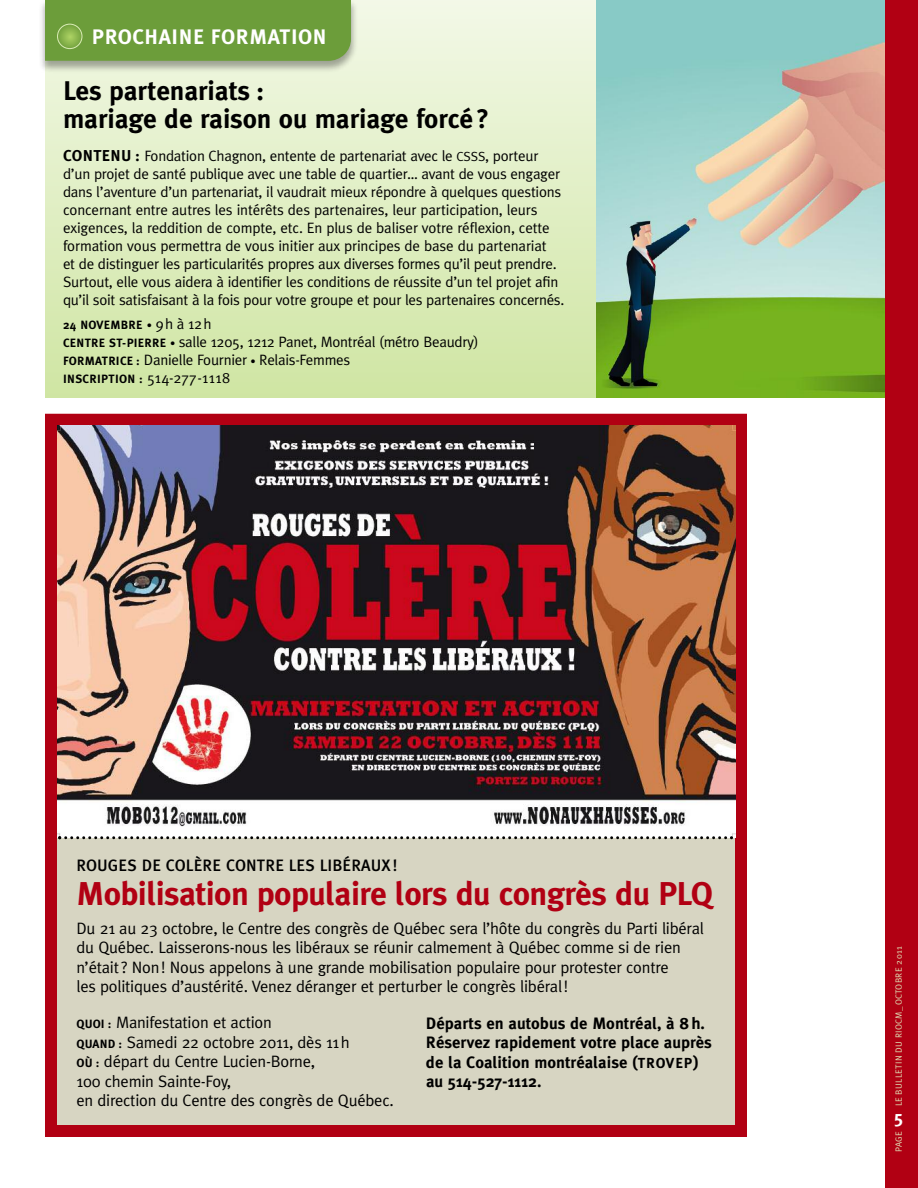
<style>
.page{position:relative;width:918px;height:1188px;background:#fff}
.page>*{position:absolute;margin:0;border:0;box-sizing:border-box;transform-origin:0 0}
.t1{font:700 33px "Meta Plus";letter-spacing:-.02em;color:#b10013}
.t2{font:700 27px/28.5px "Meta Plus";letter-spacing:-.005em;color:#000}
.t3{font:700 21px "Meta Plus";letter-spacing:.03em;color:#fff}
.t4{font:18px "Meta Plus Bold Caps";color:#fff}
.t5{font:16.5px/19.5px "Meta Plus Normal";letter-spacing:-.015em;color:#000}
.t6{font:700 16.5px/19.5px "Meta Plus";color:#000}
.t7{font:500 16.5px "Meta Plus";letter-spacing:.005em;color:#000}
.t8{font:15px/18px "Meta Plus Normal";letter-spacing:-.02em;color:#000}
.t9{font:700 12px "Meta Plus";letter-spacing:.025em;color:#000}
.t10{font:9px "Meta Plus Normal";letter-spacing:.03em;color:#e0e3b7}
.s1{font-family:"Meta Plus";font-weight:700;font-size:15.75px}
.s2{font-size:13.2px}
.s3{font-family:"Meta Plus Normal";font-weight:400;font-size:10.5px}
.s4{font-family:"Meta Plus Normal";font-weight:400;font-size:15px}
.s5{font-family:"Meta Plus";font-weight:700;font-size:12px}
.s6{font-size:10.5px}
.s7{font-size:14.55px}
</style>
<div class="page">
<div style="left:45px;top:0;width:840px;height:398px;background:linear-gradient(to bottom,#f3f8e8,#cfe5a3)"></div>
<img style="left:597px;top:0;width:288px;height:398px">
<img style="left:41px;top:0;width:320px;height:77px">
<div style="left:885px;top:0;width:33px;height:1188px;background:#b10013"></div>
<div style="left:57px;top:426px;width:678px;height:699px;background:#d7d5c2"></div>
<div style="left:45px;top:414px;width:702px;height:723px;border:12px solid #b10013"></div>
<img style="left:57px;top:425px;width:678px;height:413px">
<svg style="left:58px;top:836px;width:675px;height:3px"></svg>
<div style="left:45px;top:0;width:306px;height:61px;background:#6c9d3a"></div>
<h3 class="t3" style="left:92px;top:25px;width:236px">PROCHAINE FORMATION</h3>
<h2 class="t2" style="left:63px;top:76px;width:428px">Les partenariats :<br>mariage de raison ou mariage forcé?</h2>
<p class="t8" style="left:63px;top:147px;width:503px"><span class="s1">CONTENU :</span> Fondation Chagnon, entente de partenariat avec le <span class="s2">CSSS</span>, porteur d’un projet de santé publique avec une table de quartier… avant de vous engager dans l’aventure d’un partenariat, il vaudrait mieux répondre à quelques questions concernant entre autres les intérêts des partenaires, leur participation, leurs exigences, la reddition de compte, etc. En plus de baliser votre réflexion, cette formation vous permettra de vous initier aux principes de base du partenariat<br>et de distinguer les particularités propres aux diverses formes qu’il peut prendre.<br>Surtout, elle vous aidera à identifier les conditions de réussite d’un tel projet afin qu’il soit satisfaisant à la fois pour votre groupe et pour les partenaires concernés.</p>
<p class="t9" style="left:63px;top:318px;width:150px">24 NOVEMBRE <span class="s3">•</span> <span class="s4">9h à 12h</span></p>
<p class="t8" style="left:63px;top:333px;width:417px"><span class="s5">CENTRE ST-PIERRE</span> <span class="s6">•</span> salle 1205, 1212 Panet, Montréal (métro Beaudry)<br><span class="s5">FORMATRICE :</span> Danielle Fournier <span class="s6">•</span> Relais-Femmes</p>
<p class="t9" style="left:63px;top:372px;width:169px">INSCRIPTION : <span class="s4">514-277-1118</span></p>
<p class="t7" style="left:76px;top:856px;width:322px">ROUGES DE COLÈRE CONTRE LES LIBÉRAUX!</p>
<h1 class="t1" style="left:76px;top:874px;width:638px">Mobilisation populaire lors du congrès du PLQ</h1>
<p class="t5" style="left:76px;top:919px;width:629px">Du 21 au 23 octobre, le Centre des congrès de Québec sera l’hôte du congrès du Parti libéral du Québec. Laisserons-nous les libéraux se réunir calmement à Québec comme si de rien n’était? Non! Nous appelons à une grande mobilisation populaire pour protester contre<br>les politiques d’austérité. Venez déranger et perturber le congrès libéral!</p>
<p class="t5" style="left:76px;top:1013px;width:319px"><span class="s5">QUOI :</span> Manifestation et action<br><span class="s5">QUAND :</span> Samedi 22 octobre 2011, dès 11h<br><span class="s5">OÙ :</span> départ du Centre Lucien-Borne,<br>100 chemin Sainte-Foy,<br>en direction du Centre des congrès de Québec.</p>
<p class="t6" style="left:426px;top:1013px;width:288px">Départs en autobus de Montréal, à 8h.<br>Réservez rapidement votre place auprès de la Coalition montréalaise (<span class="s7">TROVEP</span>) au 514-527-1112.</p>
<p class="t10" style="left:894px;top:1106px;width:161px;rotate:-90deg">LE BULLETIN DU RIOCM_OCTOBRE 2011</p>
<p class="t4" style="left:894px;top:1109px;width:11px">5</p>
<p class="t10" style="left:894px;top:1152px;width:22px;rotate:-90deg">PAGE</p>
</div>
